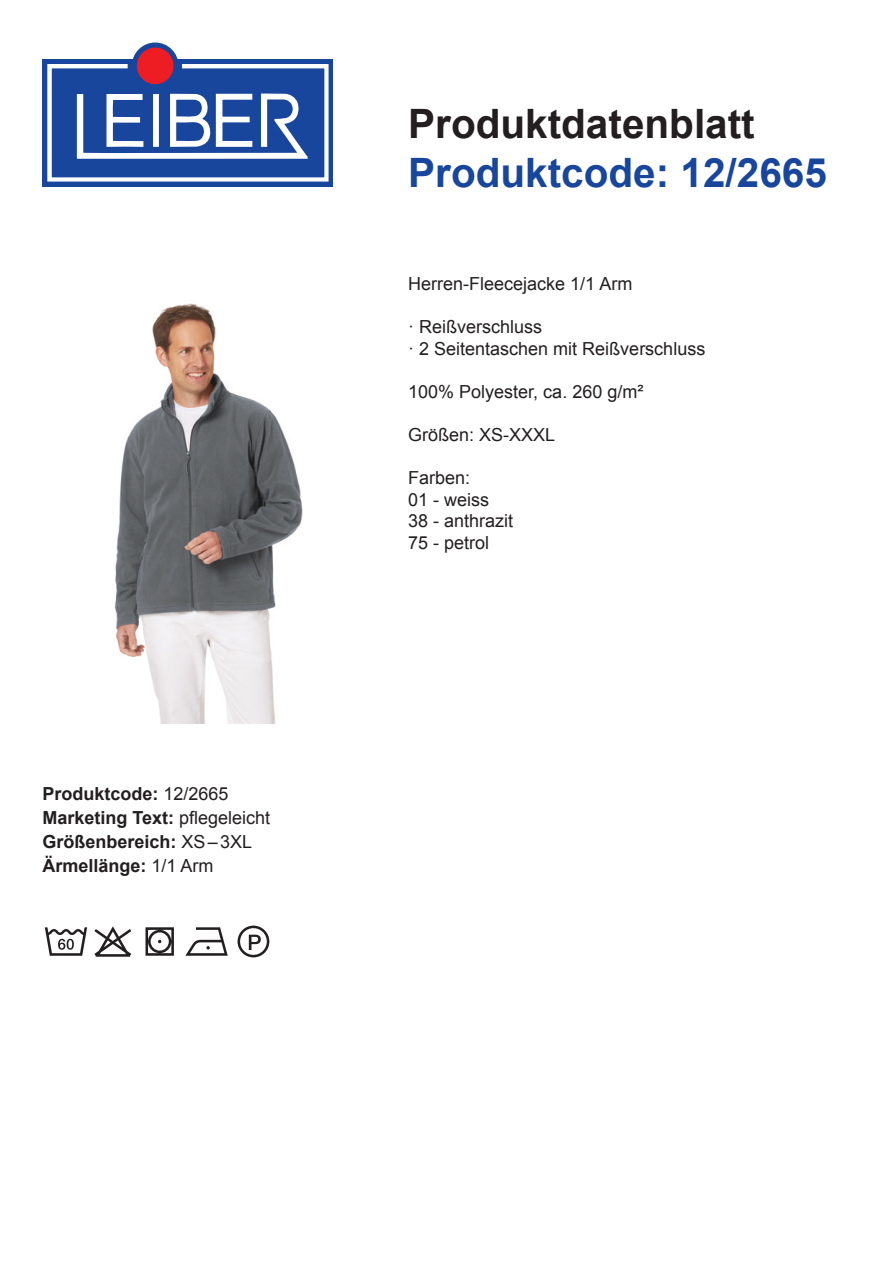
<style>
.page{position:relative;width:893px;height:1263px;background:#fff}
.page>*{position:absolute;margin:0;border:0;box-sizing:border-box;transform-origin:0 0}
.t1{font:700 40.5px "Arial";color:#18469d}
.t2{font:700 40.5px "Arial";color:#231f20}
.t3{font:18px/21.6px "Arial";color:#231f20}
.t4{font:700 18px/24px "Arial";color:#231f20}
.s1{font-weight:400}
</style>
<div class="page">
<div style="left:43px;top:59px;width:290px;height:127px;background:#18469d"></div>
<svg style="left:47px;top:64px;width:282px;height:118px"></svg>
<svg style="left:132px;top:43px;width:47px;height:46px"></svg>
<div style="left:138px;top:48px;width:35px;height:36px;background:#ee1d23;border-radius:50%"></div>
<div style="left:137px;top:48px;width:37px;height:36px;border:1px solid #ee1d23;border-radius:50%"></div>
<img style="left:114px;top:303px;width:189px;height:420px">
<svg style="left:45px;top:927px;width:42px;height:29px"></svg>
<svg style="left:94px;top:926px;width:37px;height:31px"></svg>
<svg style="left:146px;top:927px;width:28px;height:29px"></svg>
<svg style="left:185px;top:927px;width:43px;height:29px"></svg>
<svg style="left:238px;top:925px;width:31px;height:32px"></svg>
<p class="t4" style="left:43px;top:782px;width:229px">Produktcode: <span class="s1">12/2665<br></span>Marketing Text: <span class="s1">pflegeleicht<br></span>Größenbereich: <span class="s1">XS–3XL<br></span>Ärmellänge: <span class="s1">1/1 Arm</span></p>
<h1 class="t2" style="left:408px;top:97px;width:348px">Produktdatenblatt</h1>
<h1 class="t1" style="left:408px;top:146px;width:420px">Produktcode: 12/2665</h1>
<p class="t3" style="left:408px;top:273px;width:226px">Herren-Fleecejacke 1/1 Arm</p>
<p class="t3" style="left:408px;top:316px;width:299px">· Reißverschluss<br>· 2 Seitentaschen mit Reißverschluss</p>
<p class="t3" style="left:408px;top:381px;width:237px">100% Polyester, ca. 260 g/m²</p>
<p class="t3" style="left:408px;top:424px;width:149px">Größen: XS-XXXL</p>
<p class="t3" style="left:408px;top:467px;width:107px">Farben:<br>01 - weiss<br>38 - anthrazit<br>75 - petrol</p>
</div>
